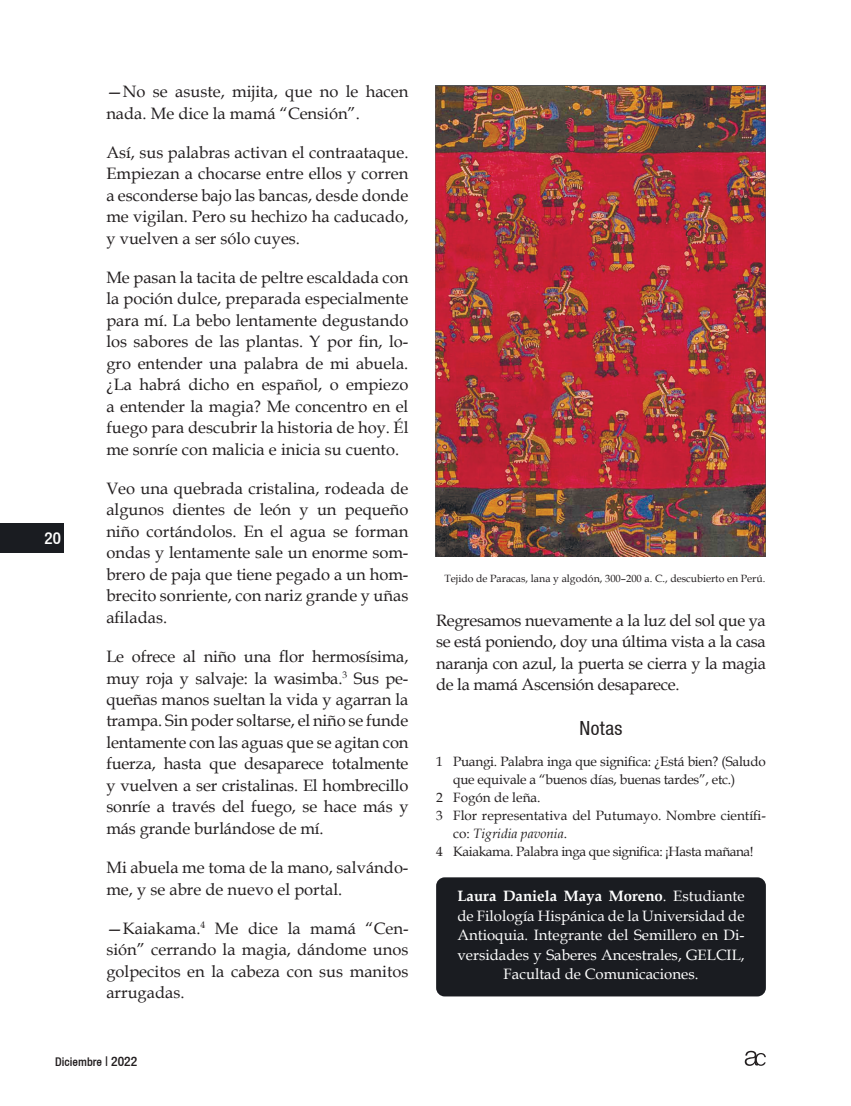
<style>
.page{position:relative;width:851px;height:1106px;background:#fff}
.page>*{position:absolute;margin:0;border:0;box-sizing:border-box;transform-origin:0 0}
.t1{font:condensed 19.5px "Helvetica 57";letter-spacing:.025em;color:#231f20}
.t2{font:500 condensed 16.95px "Helvetica 67";color:#fff}
.t3{font:16.5px/21.5px "Book Antiqua";color:#231f20;text-align:justify}
.t4{font:15px/19.5px "Book Antiqua";color:#fff;text-align:center}
.t5{font:13.5px "Book Antiqua";letter-spacing:-.02em;color:#231f20}
.t6{font:13.5px "Book Antiqua";color:#231f20}
.t7{font:italic 13.5px "Book Antiqua";color:#231f20}
.t8{font:500 condensed 12px "Helvetica 67";color:#231f20}
.t9{font:10.5px "Book Antiqua";color:#231f20}
.s1{font-size:13.5px}
.s2{font-style:normal}
.s3{font-weight:700}
</style>
<div class="page">
<div style="left:0;top:523px;width:64px;height:29px;background:#1a1c21"></div>
<svg style="left:744px;top:1050px;width:21px;height:15px"></svg>
<div style="left:436px;top:877px;width:329px;height:119px;background:#1a1c21;border-radius:9px"></div>
<img style="left:435px;top:85px;width:330px;height:471px">
<p class="t2" style="left:45px;top:528px;width:18px">20</p>
<p class="t3" style="left:106px;top:80px;width:303px">—No se asuste, mijita, que no le hacen nada. Me dice la mamá “Censión”.</p>
<p class="t3" style="left:106px;top:141px;width:303px">Así, sus palabras activan el contraataque.<br>Empiezan a chocarse entre ellos y corren a esconderse bajo las bancas, desde donde me vigilan. Pero su hechizo ha caducado, y vuelven a ser sólo cuyes.</p>
<p class="t3" style="left:106px;top:266px;width:303px">Me pasan la tacita de peltre escaldada con la poción dulce, preparada especialmente para mí. La bebo lentamente degustando los sabores de las plantas. Y por fin, lo&shy;gro entender una palabra de mi abuela. ¿La habrá dicho en español, o empiezo a entender la magia? Me concentro en el fuego para descubrir la historia de hoy. Él me sonríe con malicia e inicia su cuento.</p>
<p class="t3" style="left:106px;top:477px;width:303px">Veo una quebrada cristalina, rodeada de algunos dientes de león y un pequeño niño cortándolos. En el agua se forman ondas y lentamente sale un enorme som&shy;brero de paja que tiene pegado a un hom&shy;brecito sonriente, con nariz grande y uñas afiladas.</p>
<p class="t3" style="left:106px;top:645px;width:303px">Le ofrece al niño una flor hermosísima, muy roja y salvaje: la wasimba.<sup>3</sup> Sus pe&shy;queñas manos sueltan la vida y agarran la trampa. Sin poder soltarse, el niño se funde lentamente con las aguas que se agitan con fuerza, hasta que desaparece totalmente y vuelven a ser cristalinas. El hombrecillo sonríe a través del fuego, se hace más y más grande burlándose de mí.</p>
<p class="t3" style="left:106px;top:856px;width:303px">Mi abuela me toma de la mano, salvándo&shy;me, y se abre de nuevo el portal.</p>
<p class="t3" style="left:106px;top:917px;width:303px">—Kaiakama.<sup>4</sup> Me dice la mamá “Cen&shy;sión” cerrando la magia, dándome unos golpecitos en la cabeza con sus manitos arrugadas.</p>
<p class="t8" style="left:55px;top:1054px;width:83px">Diciembre <span class="s1">| 2022</span></p>
<p class="t9" style="left:444px;top:571px;width:322px">Tejido de Paracas, lana y algodón, 300–200 a. C., descubierto en Perú.</p>
<p class="t3" style="left:436px;top:609px;width:331px">Regresamos nuevamente a la luz del sol que ya se está poniendo, doy una última vista a la casa naranja con azul, la puerta se cierra y la magia de la mamá Ascensión desaparece.</p>
<p class="t1" style="left:579px;top:717px;width:45px">Notas</p>
<p class="t5" style="left:436px;top:752px;width:331px">1 Puangi. Palabra inga que significa: ¿Está bien? (Saludo</p>
<p class="t5" style="left:453px;top:770px;width:284px">que equivale a “buenos días, buenas tardes”, etc.)</p>
<p class="t6" style="left:436px;top:788px;width:106px">2 Fogón de leña.</p>
<p class="t6" style="left:436px;top:806px;width:331px">3 Flor representativa del Putumayo. Nombre científi-</p>
<p class="t7" style="left:453px;top:824px;width:115px"><span class="s2">co:</span> Tigridia pavonia<span class="s2">.</span></p>
<p class="t5" style="left:436px;top:842px;width:319px">4 Kaiakama. Palabra inga que significa: ¡Hasta mañana!</p>
<p class="t4" style="left:457px;top:886px;width:289px"><span class="s3">Laura Daniela Maya Moreno</span>. Estudiante de Filología Hispánica de la Universidad de Antioquia. Integrante del Semillero en Di&shy;versidades y Saberes Ancestrales, GELCIL, Facultad de Comunicaciones.</p>
</div>
